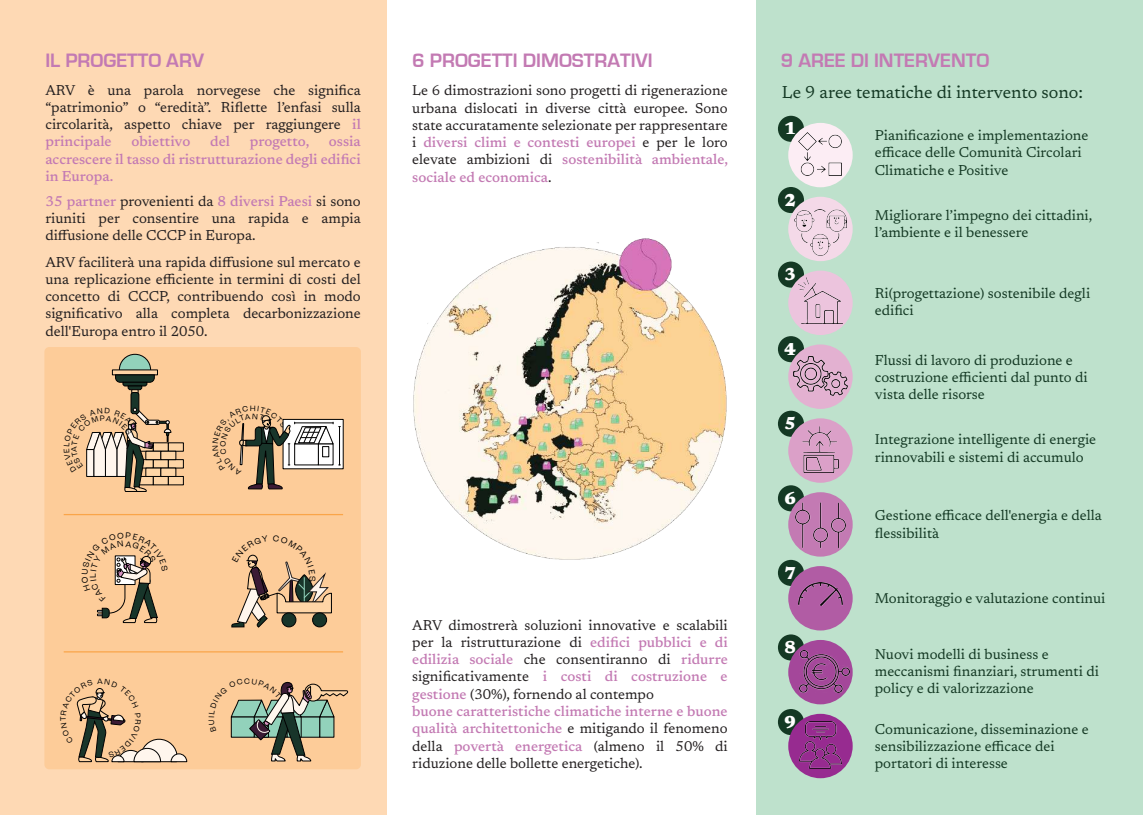
<style>
.page{position:relative;width:1143px;height:815px;background:#fff}
.page>*{position:absolute;margin:0;border:0;box-sizing:border-box;transform-origin:0 0}
.t1{font:700 20px "Eurostile";color:#c37ab3}
.t2{font:17.5px "Newsreader";color:#143924}
.t3{font:800 17.5px "Newsreader";color:#fff}
.t4{font:14.38px/17.2px "Newsreader";color:#231f20;text-align:justify}
.t5{font:14.38px/17.2px "Newsreader";color:#143924}
.t6{font:500 14.38px/17.2px "Newsreader";color:#c37ab3;text-align:justify}
.s1{font-weight:500;color:#c37ab3}
</style>
<div class="page">
<div style="left:756px;top:0;width:387px;height:815px;background:#bee1cc"></div>
<div style="left:0;top:0;width:387px;height:815px;background:#fed9b4"></div>
<img style="left:413px;top:238px;width:314px;height:322px">
<div style="left:778px;top:116px;width:26px;height:26px;background:#143924;border-radius:50%"></div>
<div style="left:778px;top:187px;width:26px;height:26px;background:#143924;border-radius:50%"></div>
<div style="left:778px;top:262px;width:26px;height:26px;background:#143924;border-radius:50%"></div>
<div style="left:778px;top:336px;width:26px;height:26px;background:#143924;border-radius:50%"></div>
<div style="left:778px;top:411px;width:26px;height:26px;background:#143924;border-radius:50%"></div>
<div style="left:778px;top:485px;width:26px;height:26px;background:#143924;border-radius:50%"></div>
<div style="left:778px;top:560px;width:26px;height:26px;background:#143924;border-radius:50%"></div>
<div style="left:778px;top:634px;width:26px;height:26px;background:#143924;border-radius:50%"></div>
<div style="left:778px;top:709px;width:26px;height:26px;background:#143924;border-radius:50%"></div>
<div style="left:788px;top:123px;width:65px;height:64px;background:#fcedf4;border-radius:50%"></div>
<div style="left:788px;top:197px;width:65px;height:64px;background:#f4d9e8;border-radius:50%"></div>
<div style="left:788px;top:271px;width:65px;height:64px;background:#ecc4dd;border-radius:50%"></div>
<div style="left:788px;top:344px;width:65px;height:65px;background:#e3b1d1;border-radius:50%"></div>
<div style="left:788px;top:418px;width:65px;height:65px;background:#dba0c8;border-radius:50%"></div>
<div style="left:788px;top:492px;width:65px;height:65px;background:#c37ab3;border-radius:50%"></div>
<div style="left:788px;top:566px;width:65px;height:64px;background:#b15ca4;border-radius:50%"></div>
<img style="left:795px;top:210px;width:51px;height:46px">
<img style="left:799px;top:132px;width:43px;height:43px">
<div style="left:788px;top:640px;width:65px;height:64px;background:#a4479a;border-radius:50%"></div>
<div style="left:788px;top:714px;width:65px;height:64px;background:#972b90;border-radius:50%"></div>
<img style="left:798px;top:277px;width:45px;height:47px">
<img style="left:794px;top:357px;width:53px;height:38px">
<img style="left:803px;top:426px;width:35px;height:46px">
<img style="left:795px;top:502px;width:50px;height:47px">
<img style="left:799px;top:582px;width:43px;height:23px">
<img style="left:799px;top:650px;width:50px;height:43px">
<img style="left:799px;top:722px;width:43px;height:47px">
<div style="left:44px;top:347px;width:317px;height:422px;background:#fdcc99;border-radius:5px"></div>
<hr style="left:64px;top:514px;width:279px;height:1px;background:#faa549">
<hr style="left:64px;top:651px;width:279px;height:1px;background:#faa549">
<svg style="left:340px;top:419px;width:3px;height:50px"></svg>
<svg style="left:119px;top:354px;width:32px;height:32px"></svg>
<div style="left:119px;top:354px;width:32px;height:32px;border:1px solid #010101;border-radius:50%"></div>
<svg style="left:112px;top:370px;width:46px;height:5px"></svg>
<div style="left:168px;top:443px;width:15px;height:8px;background:#fed5a6"></div>
<div style="left:168px;top:460px;width:15px;height:8px;background:#fed5a6"></div>
<div style="left:161px;top:451px;width:15px;height:9px;background:#fed5a6;border:1px solid #010101"></div>
<div style="left:168px;top:476px;width:15px;height:9px;background:#fed5a6"></div>
<div style="left:161px;top:468px;width:15px;height:9px;background:#fed5a6;border:1px solid #010101"></div>
<svg style="left:115px;top:375px;width:40px;height:20px"></svg>
<div style="left:131px;top:392px;width:8px;height:22px;background:#18352a;border-radius:2px"></div>
<div style="left:131px;top:392px;width:8px;height:22px;border:1px solid #010101;border-radius:2px"></div>
<svg style="left:230px;top:681px;width:118px;height:80px"></svg>
<svg style="left:239px;top:415px;width:101px;height:74px"></svg>
<svg style="left:76px;top:688px;width:111px;height:74px"></svg>
<svg style="left:86px;top:407px;width:85px;height:85px"></svg>
<svg style="left:97px;top:555px;width:61px;height:68px"></svg>
<svg style="left:232px;top:554px;width:100px;height:73px"></svg>
<h1 class="t1" style="left:45px;top:49px;width:160px">IL PROGETTO ARV</h1>
<h1 class="t1" style="left:412px;top:49px;width:242px">6 PROGETTI DIMOSTRATIVI</h1>
<h1 class="t1" style="left:781px;top:49px;width:210px">9 AREE DI INTERVENTO</h1>
<p class="t4" style="left:45px;top:80px;width:317px">ARV è una parola norvegese che significa “patrimonio” o “eredità”. Riflette l’enfasi sulla circolarità, aspetto chiave per raggiungere <span class="s1">il principale</span></p>
<p class="t4" style="left:412px;top:81px;width:317px">Le 6 dimostrazioni sono progetti di rigenerazione urbana dislocati in diverse città europee. Sono state accuratamente selezionate per rappresentare i <span class="s1">diversi climi e contesti europei</span> e per le loro elevate ambizioni di <span class="s1">sostenibilità ambientale, sociale ed economica</span>.</p>
<p class="t2" style="left:782px;top:79px;width:303px">Le 9 aree tematiche di intervento sono:</p>
<p class="t3" style="left:784px;top:116px;width:14px">1</p>
<p class="t5" style="left:875px;top:126px;width:215px">Pianificazione e implementazione efficace delle Comunità Circolari<br>Climatiche e Positive</p>
<p class="t5" style="left:875px;top:206px;width:219px">Migliorare l’impegno dei cittadini, l’ambiente e il benessere</p>
<p class="t6" style="left:45px;top:132px;width:317px;text-indent:284px">ossia accrescere il tasso di ristrutturazione degli edifici in Europa.</p>
<p class="t6" style="left:132px;top:132px;width:60px">obiettivo</p>
<p class="t6" style="left:210px;top:132px;width:21px">del</p>
<p class="t6" style="left:250px;top:132px;width:61px">progetto,</p>
<p class="t3" style="left:784px;top:187px;width:14px">2</p>
<p class="t4" style="left:45px;top:192px;width:317px"><span class="s1">35 partner</span> provenienti da <span class="s1">8 diversi Paesi</span> si sono riuniti per consentire una rapida e ampia diffusione delle CCCP in Europa.</p>
<p class="t4" style="left:45px;top:252px;width:317px">ARV faciliterà una rapida diffusione sul mercato e una replicazione efficiente in termini di costi del concetto di CCCP, contribuendo così in modo significativo alla completa decarbonizzazione dell'Europa entro il 2050.</p>
<p class="t4" style="left:412px;top:615px;width:317px;text-align:left">ARV dimostrerà soluzioni innovative e scalabili per la ristrutturazione di <span class="s1">edifici pubblici e di edilizia sociale</span> che consentiranno di <span class="s1">ridurre </span>significativamente <span class="s1">i costi di costruzione e gestione</span> (30%), fornendo al contempo<br><span class="s1">buone caratteristiche climatiche interne e buone qualità architettoniche</span> e mitigando il fenomeno della <span class="s1">povertà energetica</span> (almeno il 50% di riduzione delle bollette energetiche).</p>
<p class="t3" style="left:784px;top:262px;width:14px">3</p>
<p class="t3" style="left:784px;top:336px;width:14px">4</p>
<p class="t3" style="left:784px;top:411px;width:14px">5</p>
<p class="t3" style="left:784px;top:486px;width:14px">6</p>
<p class="t3" style="left:784px;top:560px;width:14px">7</p>
<p class="t3" style="left:784px;top:635px;width:14px">8</p>
<p class="t3" style="left:784px;top:709px;width:14px">9</p>
<p class="t5" style="left:875px;top:284px;width:217px">Ri(progettazione) sostenibile degli edifici</p>
<p class="t5" style="left:875px;top:351px;width:214px">Flussi di lavoro di produzione e costruzione efficienti dal punto di vista delle risorse</p>
<p class="t5" style="left:875px;top:430px;width:223px">Integrazione intelligente di energie rinnovabili e sistemi di accumulo</p>
<p class="t5" style="left:875px;top:506px;width:228px">Gestione efficace dell'energia e della flessibilità</p>
<p class="t5" style="left:875px;top:589px;width:232px">Monitoraggio e valutazione continui</p>
<p class="t5" style="left:875px;top:644px;width:226px">Nuovi modelli di business e meccanismi finanziari, strumenti di policy e di valorizzazione</p>
<p class="t5" style="left:875px;top:719px;width:215px">Comunicazione, disseminazione e sensibilizzazione efficace dei portatori di interesse</p>
</div>
